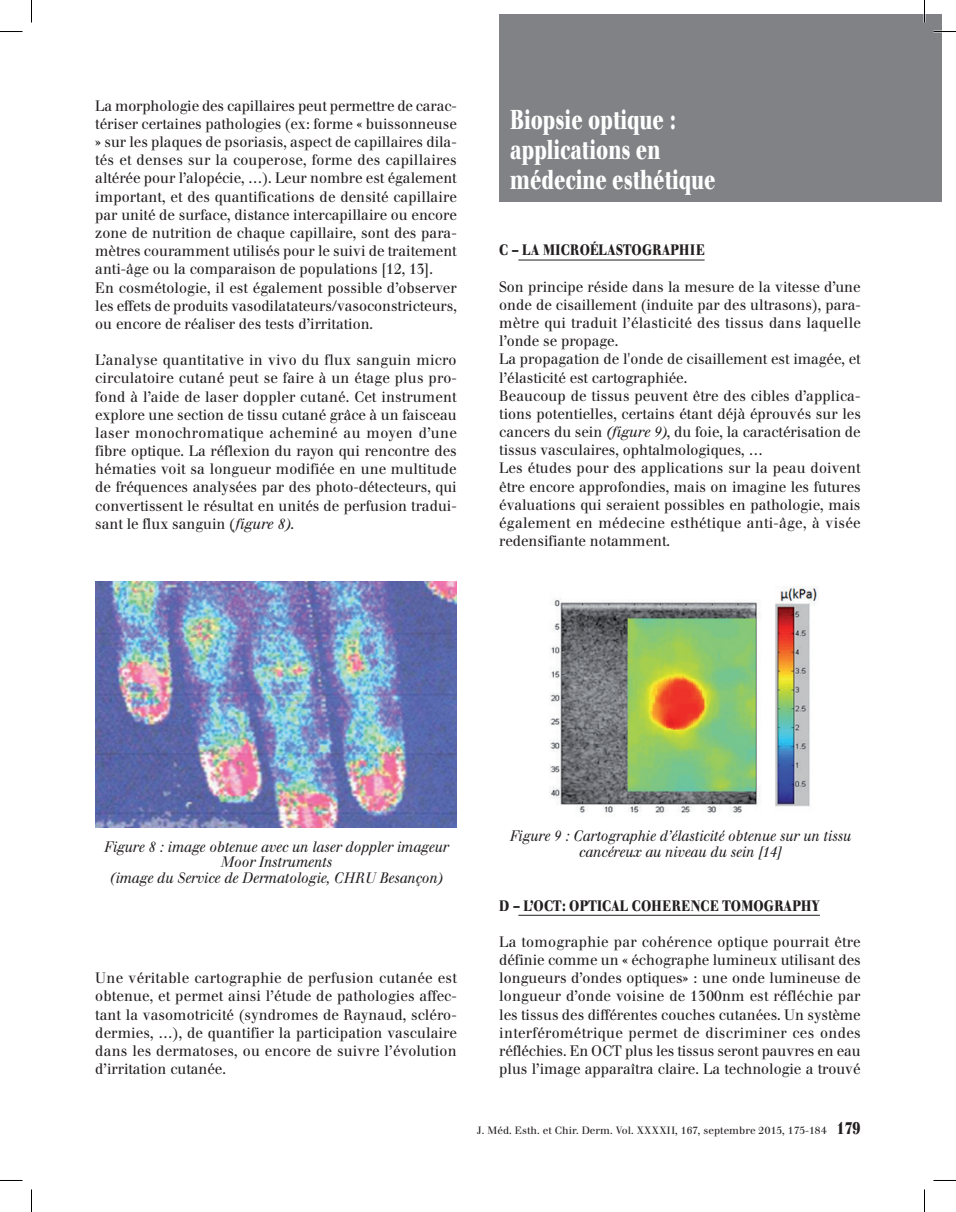
<style>
.page{position:relative;width:956px;height:1212px;background:#fff}
.page>*{position:absolute;margin:0;border:0;box-sizing:border-box;transform-origin:0 0}
.t1{font:700 27px/30px "Walbaum";color:#fff;scale:.7 1}
.t2{font:15px/18.1px "Walbaum";color:#231f20;text-align:justify;scale:.95 1}
.t3{font:italic 15px/15.8px "Walbaum";color:#231f20;text-align:center;scale:.9 1}
.t4{font:700 15px "Walbaum";letter-spacing:.01em;color:#231f20;scale:.8 1}
.t5{font:10.5px "Walbaum";letter-spacing:.01em;color:#231f20}
.s1{font-style:italic}
.s2{font-weight:700;font-size:17.25px}
</style>
<div class="page">
<div style="left:499px;top:14px;width:442px;height:188px;background:#808285"></div>
<img style="left:95px;top:581px;width:362px;height:246px">
<img style="left:549px;top:586px;width:269px;height:227px">
<hr style="left:518px;top:259px;width:187px;height:1px;background:#231f20">
<hr style="left:518px;top:914px;width:302px;height:1px;background:#231f20">
<hr style="left:923px;top:0;width:2px;height:22px;background:#fff">
<svg style="left:0;top:31px;width:22px;height:1px"></svg>
<svg style="left:933px;top:31px;width:23px;height:1px"></svg>
<svg style="left:31px;top:0;width:1px;height:22px"></svg>
<svg style="left:31px;top:1189px;width:1px;height:22px"></svg>
<svg style="left:924px;top:0;width:1px;height:22px"></svg>
<svg style="left:924px;top:1189px;width:1px;height:22px"></svg>
<p class="t2" style="left:95px;top:97px;width:382px;text-align:left">La morphologie des capillaires peut permettre de carac&shy;tériser certaines pathologies (ex: forme « buissonneuse » sur les plaques de psoriasis, aspect de capillaires dila&shy;tés et denses sur la couperose, forme des capillaires altérée pour l’alopécie, …). Leur nombre est également important, et des quantifications de densité capillaire par unité de surface, distance intercapillaire ou encore zone de nutrition de chaque capillaire, sont des para&shy;mètres couramment utilisés pour le suivi de traitement anti-âge ou la comparaison de populations [12, 13].<br>En cosmétologie, il est également possible d’observer les effets de produits vasodilatateurs/vasoconstricteurs, ou encore de réaliser des tests d’irritation.</p>
<p class="t2" style="left:95px;top:351px;width:382px">L’analyse quantitative in vivo du flux sanguin micro circulatoire cutané peut se faire à un étage plus pro&shy;fond à l’aide de laser doppler cutané. Cet instrument explore une section de tissu cutané grâce à un faisceau laser monochromatique acheminé au moyen d’une fibre optique. La réflexion du rayon qui rencontre des hématies voit sa longueur modifiée en une multitude de fréquences analysées par des photo-détecteurs, qui convertissent le résultat en unités de perfusion tradui&shy;sant le flux sanguin (<span class="s1">figure 8)</span>.</p>
<h1 class="t1" style="left:510px;top:105px;width:295px">BIOPSIE OPTIQUE :<br>APPLICATIONS EN<br>MÉDECINE ESTHÉTIQUE</h1>
<p class="t4" style="left:499px;top:241px;width:67px">C – LA MICROÉLASTOGRAPHIE</p>
<p class="t2" style="left:499px;top:277px;width:382px;text-align:left">Son principe réside dans la mesure de la vitesse d’une onde de cisaillement (induite par des ultrasons), para&shy;mètre qui traduit l’élasticité des tissus dans laquelle l’onde se propage.<br>La propagation de l'onde de cisaillement est imagée, et l’élasticité est cartographiée.<br>Beaucoup de tissus peuvent être des cibles d’applica&shy;tions potentielles, certains étant déjà éprouvés sur les cancers du sein <span class="s1">(figure 9)</span>, du foie, la caractérisation de tissus vasculaires, ophtalmologiques, …<br>Les études pour des applications sur la peau doivent être encore approfondies, mais on imagine les futures évaluations qui seraient possibles en pathologie, mais également en médecine esthétique anti-âge, à visée redensifiante notamment.</p>
<p class="t3" style="left:104px;top:838px;width:384px">Figure 8 : image obtenue avec un laser doppler imageur<br>Moor Instruments<br>(image du Service de Dermatologie, CHRU Besançon)</p>
<p class="t3" style="left:509px;top:828px;width:380px">Figure 9 : Cartographie d’élasticité obtenue sur un tissu cancéreux au niveau du sein [14]</p>
<p class="t2" style="left:95px;top:968px;width:382px">Une véritable cartographie de perfusion cutanée est obtenue, et permet ainsi l’étude de pathologies affec&shy;tant la vasomotricité (syndromes de Raynaud, scléro&shy;dermies, …), de quantifier la participation vasculaire dans les dermatoses, ou encore de suivre l’évolution d’irritation cutanée.</p>
<p class="t4" style="left:499px;top:896px;width:112px">D – L’OCT: OPTICAL</p>
<p class="t4" style="left:632px;top:896px;width:25px">COHERENCE</p>
<p class="t4" style="left:722px;top:896px;width:25px">TOMOGRAPHY</p>
<p class="t2" style="left:499px;top:932px;width:382px">La tomographie par cohérence optique pourrait être définie comme un « échographe lumineux utilisant des longueurs d’ondes optiques» : une onde lumineuse de longueur d’onde voisine de 1300nm est réfléchie par les tissus des différentes couches cutanées. Un système interférométrique permet de discriminer ces ondes réfléchies. En OCT plus les tissus seront pauvres en eau plus l’image apparaîtra claire. La technologie a trouvé</p>
<p class="t5" style="left:477px;top:1123px;width:385px">J. Méd. Esth. et Chir. Derm. Vol. XXXXII, 167, septembre 2015, 175-184 <span class="s2">179</span></p>
</div>
